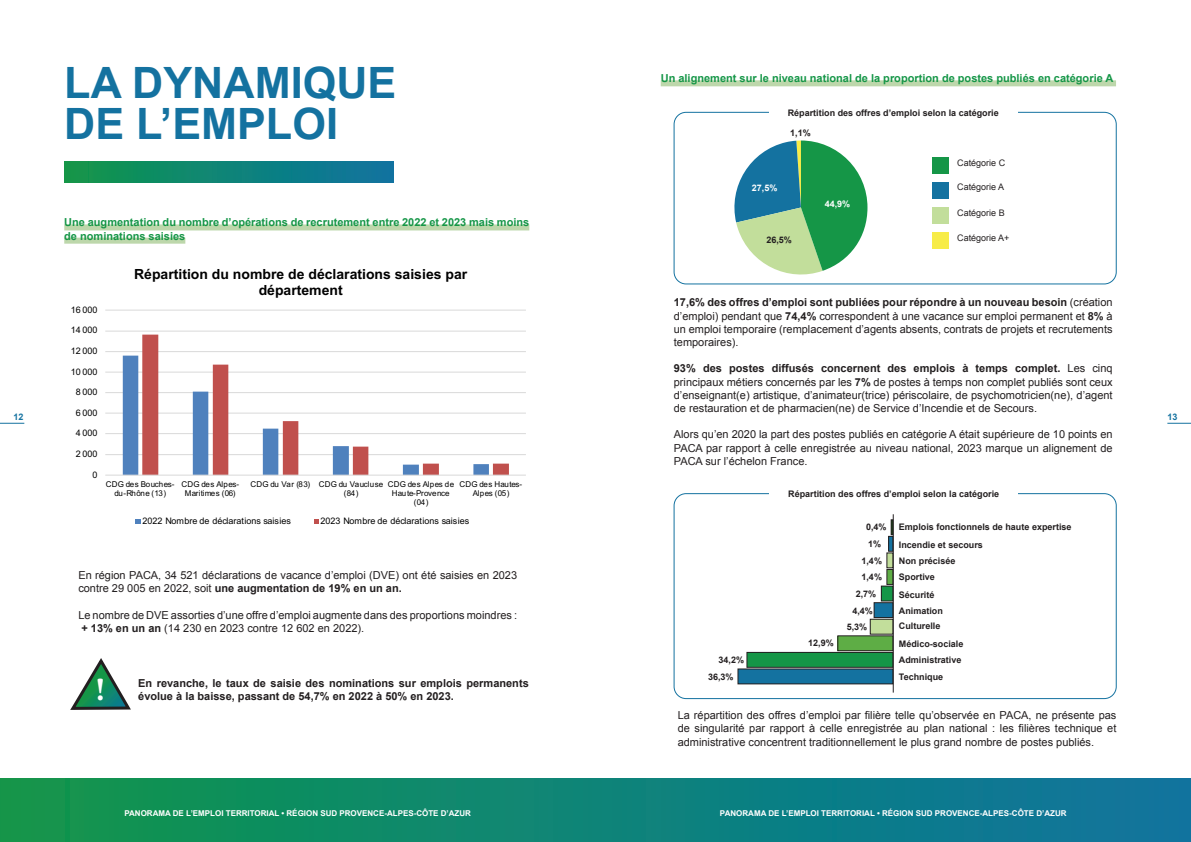
<style>
.page{position:relative;width:1191px;height:842px;background:#fff}
.page>*{position:absolute;margin:0;border:0;box-sizing:border-box;transform-origin:0 0}
.t1{font:700 43.2px "Arial";color:#1472a0}
.t2{font:700 32.2px "Minion Pro";color:#fff}
.t3{font:700 14px/16px "Arial";color:#000;text-align:center}
.t4{font:11px/13.2px "Arial";color:#231f20;text-align:justify}
.Style_de_paragraphe_1{font:700 11px/13.2px "Arial";color:#159647}
.t5{font:700 11px/13.2px "Arial";color:#231f20}
.t6{font:700 9px "Arial";color:#231f20}
.t7{font:9px "Arial";color:#000}
.t8{font:9px "Arial";color:#231f20}
.t9{font:700 9px "Arial";color:#fff}
.t10{font:700 9px "Arial";color:#1472a0}
.t11{font:700 8px "Arial";color:#fff}
.t12{font:8px/9.5px "Arial";letter-spacing:.03em;color:#000;text-align:center}
.t13{font:8px/9.2px "Arial";color:#000;text-align:center}
.t14{font:8px/9.5px "Arial";letter-spacing:-.02em;color:#000;text-align:center}
.s1{font-weight:700}
</style>
<div class="page">
<svg style="left:1167px;top:423px;width:24px;height:1px"></svg>
<svg style="left:0;top:423px;width:24px;height:1px"></svg>
<div style="left:674px;top:112px;width:442px;height:172px;border:1px solid #1472a0;border-radius:12px"></div>
<div style="left:674px;top:493px;width:442px;height:206px;border:1px solid #1472a0;border-radius:12px"></div>
<div style="left:0;top:778px;width:1191px;height:64px;background:linear-gradient(to right,#11964b,#0d73a1)"></div>
<div style="left:64px;top:161px;width:329px;height:21px;background:linear-gradient(to right,#119649,#0d72a3)"></div>
<div style="left:64px;top:224px;width:465px;height:6px;background:#bdd7ab"></div>
<div style="left:64px;top:238px;width:121px;height:6px;background:#bdd7ab"></div>
<div style="left:660px;top:80px;width:456px;height:6px;background:#bdd7ab"></div>
<hr style="left:105px;top:454px;width:421px;height:1px;background:#d9d9d9">
<hr style="left:105px;top:433px;width:421px;height:1px;background:#d9d9d9">
<hr style="left:105px;top:413px;width:421px;height:1px;background:#d9d9d9">
<hr style="left:105px;top:392px;width:421px;height:1px;background:#d9d9d9">
<hr style="left:105px;top:372px;width:421px;height:1px;background:#d9d9d9">
<hr style="left:105px;top:351px;width:421px;height:1px;background:#d9d9d9">
<hr style="left:105px;top:331px;width:421px;height:1px;background:#d9d9d9">
<hr style="left:105px;top:310px;width:421px;height:1px;background:#d9d9d9">
<svg style="left:123px;top:356px;width:19px;height:119px;fill:#4f81bd"></svg>
<svg style="left:142px;top:335px;width:367px;height:140px"></svg>
<hr style="left:105px;top:475px;width:421px;height:1px;background:#d9d9d9">
<svg style="left:136px;top:519px;width:5px;height:5px"></svg>
<svg style="left:314px;top:519px;width:5px;height:5px"></svg>
<div style="left:932px;top:158px;width:16px;height:16px;background:#159647"></div>
<div style="left:932px;top:183px;width:16px;height:16px;background:#1472a0"></div>
<div style="left:932px;top:207px;width:16px;height:17px;background:#c2de9b"></div>
<div style="left:932px;top:232px;width:16px;height:16px;background:#f7ec48"></div>
<div style="left:768px;top:101px;width:249px;height:24px;background:#fff"></div>
<div style="left:769px;top:482px;width:249px;height:24px;background:#fff"></div>
<svg style="left:728px;top:140px;width:139px;height:143px"></svg>
<svg style="left:70px;top:658px;width:61px;height:52px"></svg>
<hr style="left:892px;top:514px;width:1px;height:179px;background:#231f20">
<svg style="left:891px;top:520px;width:2px;height:15px"></svg>
<div style="left:888px;top:536px;width:5px;height:15px;background:#1472a0"></div>
<div style="left:888px;top:536px;width:5px;height:15px;border:1px solid #231f20"></div>
<div style="left:887px;top:553px;width:6px;height:15px;background:#c2de9b"></div>
<div style="left:887px;top:569px;width:6px;height:15px;background:#5ead45"></div>
<div style="left:886px;top:569px;width:7px;height:15px;border:1px solid #231f20"></div>
<div style="left:881px;top:586px;width:12px;height:15px;background:#159647"></div>
<div style="left:881px;top:586px;width:12px;height:15px;border:1px solid #231f20"></div>
<div style="left:874px;top:603px;width:19px;height:15px;background:#1472a0"></div>
<div style="left:874px;top:602px;width:19px;height:16px;border:1px solid #231f20"></div>
<div style="left:870px;top:619px;width:23px;height:15px;background:#c2de9b"></div>
<div style="left:870px;top:619px;width:23px;height:15px;border:1px solid #231f20"></div>
<div style="left:838px;top:636px;width:55px;height:15px;background:#5ead45"></div>
<div style="left:837px;top:636px;width:56px;height:15px;border:1px solid #231f20"></div>
<div style="left:747px;top:652px;width:146px;height:15px;background:#159647"></div>
<div style="left:747px;top:652px;width:146px;height:15px;border:1px solid #231f20"></div>
<div style="left:738px;top:669px;width:155px;height:15px;background:#1472a0"></div>
<div style="left:738px;top:669px;width:155px;height:15px;border:1px solid #231f20"></div>
<p class="t1" style="left:64px;top:54px;width:333px">LA DYNAMIQUE</p>
<p class="t1" style="left:64px;top:95px;width:275px">DE L’EMPLOI</p>
<p class="Style_de_paragraphe_1" style="left:64px;top:216px;width:466px">Une augmentation du nombre d’opérations de recrutement entre 2022 et 2023 mais moins de nominations saisies</p>
<p class="Style_de_paragraphe_1" style="left:660px;top:72px;width:454px">Un alignement sur le niveau national de la proportion de postes publiés en catégorie A</p>
<p class="t6" style="left:787px;top:107px;width:213px">Répartition des offres d’emploi selon la catégorie</p>
<p class="t6" style="left:790px;top:127px;width:22px">1,1%</p>
<p class="t9" style="left:752px;top:182px;width:27px">27,5%</p>
<p class="t6" style="left:766px;top:233px;width:27px">26,5%</p>
<p class="t9" style="left:824px;top:198px;width:27px">44,9%</p>
<p class="t8" style="left:957px;top:157px;width:50px">Catégorie C</p>
<p class="t8" style="left:957px;top:181px;width:49px">Catégorie A</p>
<p class="t8" style="left:957px;top:207px;width:49px">Catégorie B</p>
<p class="t8" style="left:957px;top:232px;width:54px">Catégorie A+</p>
<p class="t3" style="left:134px;top:266px;width:334px">Répartition du nombre de déclarations saisies par département</p>
<p class="t4" style="left:674px;top:296px;width:440px"><span class="s1">17,6% des offres d’emploi sont publiées pour répondre à un nouveau besoin</span> (création d’emploi) pendant que <span class="s1">74,4%</span> correspondent à une vacance sur emploi permanent et <span class="s1">8%</span> à un emploi temporaire (remplacement d’agents absents, contrats de projets et recrutements temporaires).</p>
<p class="t4" style="left:674px;top:362px;width:440px"><span class="s1">93% des postes diffusés concernent des emplois à temps complet.</span> Les cinq principaux métiers concernés par les <span class="s1">7%</span> de postes à temps non complet publiés sont ceux d’enseignant(e) artistique, d’animateur(trice) périscolaire, de psychomotricien(ne), d’agent de restauration et de pharmacien(ne) de Service d’Incendie et de Secours.</p>
<p class="t4" style="left:674px;top:428px;width:440px">Alors qu’en 2020 la part des postes publiés en catégorie A était supérieure de 10 points en PACA par rapport à celle enregistrée au niveau national, 2023 marque un alignement de PACA sur l’échelon France.</p>
<p class="t7" style="left:71px;top:303px;width:28px">16 000</p>
<p class="t7" style="left:71px;top:324px;width:28px">14 000</p>
<p class="t7" style="left:71px;top:344px;width:28px">12 000</p>
<p class="t7" style="left:71px;top:365px;width:28px">10 000</p>
<p class="t7" style="left:76px;top:386px;width:23px">8 000</p>
<p class="t7" style="left:76px;top:406px;width:23px">6 000</p>
<p class="t10" style="left:14px;top:411px;width:12px">12</p>
<p class="t10" style="left:1167px;top:411px;width:12px">13</p>
<p class="t7" style="left:76px;top:427px;width:23px">4 000</p>
<p class="t7" style="left:76px;top:447px;width:23px">2 000</p>
<p class="t7" style="left:93px;top:468px;width:7px">0</p>
<p class="t14" style="left:106px;top:479px;width:70px">CDG des Bouches&shy;du-Rhône (13)</p>
<p class="t12" style="left:182px;top:479px;width:59px">CDG des Alpes-<br>Maritimes (06)</p>
<p class="t12" style="left:344px;top:479px;width:41px;text-align:left;text-indent:-93px">CDG du Var (83) CDG du Vaucluse (84)</p>
<p class="t13" style="left:388px;top:479px;width:68px">CDG des Alpes de<br>Haute-Provence (04)</p>
<p class="t13" style="left:459px;top:479px;width:64px;line-height:9.5px">CDG des Hautes-<br>Alpes (05)</p>
<p class="t7" style="left:142px;top:515px;width:150px">2022 Nombre de déclarations saisies</p>
<p class="t7" style="left:320px;top:515px;width:150px">2023 Nombre de déclarations saisies</p>
<p class="t4" style="left:78px;top:569px;width:440px">En région PACA, 34 521 déclarations de vacance d’emploi (DVE) ont été saisies en 2023 contre 29 005 en 2022, soit <span class="s1">une augmentation de 19% en un an.</span></p>
<p class="t4" style="left:78px;top:608px;width:440px">Le nombre de DVE assorties d’une offre d’emploi augmente dans des proportions moindres : <span class="s1">+ 13% en un an</span> (14 230 en 2023 contre 12 602 en 2022).</p>
<p class="t2" style="left:96px;top:667px;width:11px">!</p>
<p class="t5" style="left:138px;top:677px;width:392px">En revanche, le taux de saisie des nominations sur emplois permanents évolue à la baisse, passant de 54,7% en 2022 à 50% en 2023.</p>
<p class="t6" style="left:788px;top:488px;width:213px">Répartition des offres d’emploi selon la catégorie</p>
<p class="t6" style="left:718px;top:654px;width:27px">34,2%</p>
<p class="t6" style="left:708px;top:671px;width:27px">36,3%</p>
<p class="t6" style="left:808px;top:637px;width:27px">12,9%</p>
<p class="t6" style="left:866px;top:521px;width:22px">0,4%</p>
<p class="t6" style="left:899px;top:521px;width:174px">Emplois fonctionnels de haute expertise</p>
<p class="t6" style="left:868px;top:537px;width:15px">1%</p>
<p class="t6" style="left:861px;top:554px;width:22px">1,4%</p>
<p class="t6" style="left:861px;top:571px;width:22px">1,4%</p>
<p class="t6" style="left:855px;top:588px;width:22px">2,7%</p>
<p class="t6" style="left:852px;top:604px;width:22px">4,4%</p>
<p class="t6" style="left:846px;top:621px;width:22px">5,3%</p>
<p class="t6" style="left:899px;top:539px;width:86px">Incendie et secours</p>
<p class="t6" style="left:899px;top:555px;width:58px">Non précisée</p>
<p class="t6" style="left:899px;top:571px;width:38px">Sportive</p>
<p class="t6" style="left:899px;top:589px;width:37px">Sécurité</p>
<p class="t6" style="left:899px;top:604px;width:46px">Animation</p>
<p class="t6" style="left:899px;top:620px;width:43px">Culturelle</p>
<p class="t6" style="left:899px;top:638px;width:66px">Médico-sociale</p>
<p class="t6" style="left:899px;top:654px;width:64px">Administrative</p>
<p class="t6" style="left:899px;top:671px;width:46px">Technique</p>
<p class="t4" style="left:677px;top:709px;width:440px">La répartition des offres d’emploi par filière telle qu’observée en PACA, ne présente pas de singularité par rapport à celle enregistrée au plan national : les filières technique et administrative concentrent traditionnellement le plus grand nombre de postes publiés.</p>
<p class="t11" style="left:124px;top:808px;width:348px">PANORAMA DE L’EMPLOI TERRITORIAL • RÉGION SUD PROVENCE-ALPES-CÔTE D’AZUR</p>
<p class="t11" style="left:720px;top:808px;width:348px">PANORAMA DE L’EMPLOI TERRITORIAL • RÉGION SUD PROVENCE-ALPES-CÔTE D’AZUR</p>
</div>
